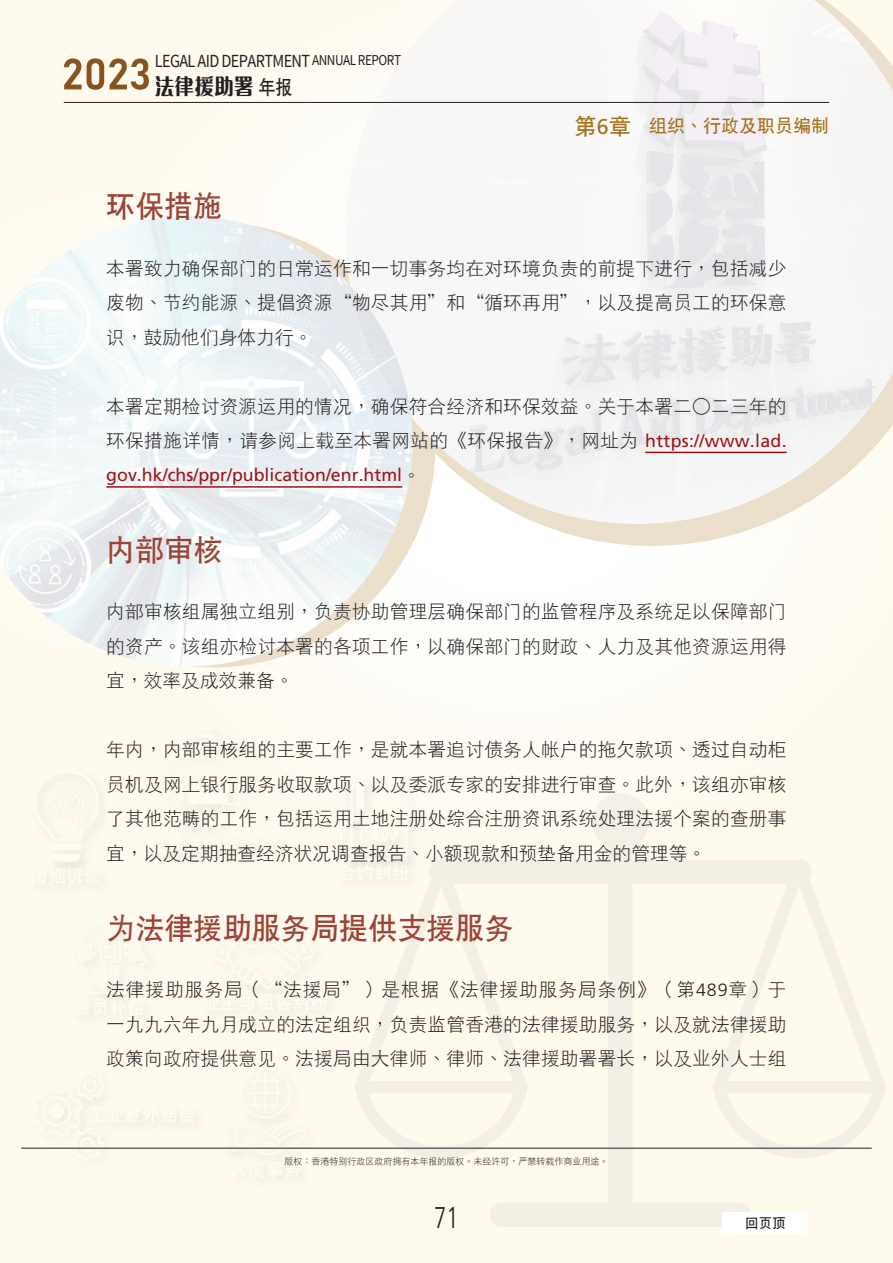
<style>
.page{position:relative;width:893px;height:1263px;background:#fffaed}
.page>*{position:absolute;margin:0;border:0;box-sizing:border-box;transform-origin:0 0}
.txt_bighead{font:30px "DF Hei W7 GB5";color:#9b4337}
.t1{font:300 30px "Frutiger LT Std";color:#231f20;scale:.73 1}
.t2{font:800 22.5px "M Ellan HK";color:#231f20;scale:.88 1}
.txt{font:18.75px/34.5px "DF Hei W3 GB5";letter-spacing:.01em;color:#231f20;text-align:justify}
.t3{font:18px "DF Hei W7 GB5";color:#a5711a}
.txt-2{font:17.85px "Frutiger LT Std";color:#9c1418}
.t4{font:16.5px "Taipei Sans TC Beta";letter-spacing:-.04em;color:#231f20;scale:.88 1}
.t5{font:13.5px "DF Hei W7 GB5";color:#231f20}
.t6{font:9px "DF Hei W3 GB5";color:#231f20}
.s1{font-size:13.5px}
.s2{font-family:"DF Hei W7 GB5";font-weight:400;font-size:19.5px}
.s3{font-size:22.5px}
.s4{font-family:"Frutiger LT Std";font-size:21.3px}
.s5{font-family:"Frutiger LT Std";font-size:17.85px;color:#9c1418}
.s6{font-family:"DF Hei W3 GB5";font-size:18.75px;color:#231f20}
.s7{font-family:"Frutiger LT Std";font-weight:300;font-size:17.85px}
</style>
<div class="page">
<div style="left:256px;top:101px;width:516px;height:484px;background:#fefdfa"></div>
<svg style="left:436px;top:524px;width:345px;height:22px;fill:#fefdf8"></svg>
<svg style="left:355px;top:793px;width:530px;height:434px"></svg>
<svg style="left:225px;top:1114px;width:81px;height:38px"></svg>
<div style="left:50px;top:843px;width:32px;height:7px;background:#fffbf1;border-radius:3px"></div>
<svg style="left:195px;top:738px;width:36px;height:71px"></svg>
<svg style="left:31px;top:868px;width:70px;height:16px"></svg>
<svg style="left:176px;top:843px;width:80px;height:9px"></svg>
<img style="left:409px;top:793px;width:16px;height:63px">
<img style="left:409px;top:821px;width:6px;height:35px">
<img style="left:355px;top:856px;width:71px;height:43px">
<svg style="left:351px;top:786px;width:58px;height:95px"></svg>
<svg style="left:87px;top:934px;width:57px;height:81px"></svg>
<svg style="left:248px;top:985px;width:43px;height:25px"></svg>
<svg style="left:28px;top:1097px;width:167px;height:51px"></svg>
<img style="left:225px;top:1152px;width:81px;height:20px">
<svg style="left:230px;top:1161px;width:71px;height:17px"></svg>
<img style="left:0;top:216px;width:413px;height:450px">
<img style="left:345px;top:0;width:548px;height:524px">
<hr style="left:21px;top:1148px;width:851px;height:1px;background:#231f20">
<div style="left:723px;top:1212px;width:85px;height:21px;background:#fff"></div>
<hr style="left:64px;top:102px;width:765px;height:1px;background:#231f20">
<svg style="left:64px;top:58px;width:85px;height:32px"></svg>
<hr style="left:645px;top:452px;width:142px;height:1px;background:#9c1418">
<hr style="left:106px;top:486px;width:296px;height:2px;background:#9c1418">
<p class="t4" style="left:155px;top:51px;width:281px">LEGAL AID DEPARTMENT <span class="s1">ANNUAL REPORT</span></p>
<p class="t2" style="left:155px;top:71px;width:158px">法律援助署<span class="s2">年報</span></p>
<p class="t3" style="left:574px;top:117px;width:256px"><span class="s3">第</span><span class="s4">6</span><span class="s3">章</span> 組織、行政及職員編制</p>
<p class="txt_bighead" style="left:106px;top:191px;width:118px">環保措施</p>
<p class="txt" style="left:106px;top:251px;width:682px">本署致力確保部門的日常運作和一切事務均在對環境負責的前提下進行，包括減少廢物、節約能源、提倡資源“物盡其用”和“循環再用”，以及提高員工的環保意識，鼓勵他們身體力行。</p>
<p class="txt" style="left:106px;top:389px;width:682px">本署定期檢討資源運用的情況，確保符合經濟和環保效益。關於本署二○二三年的環保措施詳情，請參閱上載至本署網站的《環保報告》，網址為 <span class="s5">https://www.lad.</span></p>
<p class="txt-2" style="left:106px;top:465px;width:316px">gov.hk/chs/ppr/publication/enr.html<span class="s6">。</span></p>
<p class="txt_bighead" style="left:106px;top:535px;width:118px">內部審核</p>
<p class="txt" style="left:106px;top:594px;width:682px">內部審核組屬獨立組別，負責協助管理層確保部門的監管程序及系統足以保障部門的資產。該組亦檢討本署的各項工作，以確保部門的財政、人力及其他資源運用得宜，效率及成效兼備。</p>
<p class="txt" style="left:106px;top:732px;width:682px">年內，內部審核組的主要工作，是就本署追討債務人帳戶的拖欠款項、透過自動櫃員機及網上銀行服務收取款項、以及委派專家的安排進行審查。此外，該組亦審核了其他範疇的工作，包括運用土地註冊處綜合註冊資訊系統處理法援個案的查冊事宜，以及定期抽查經濟狀況調查報告、小額現款和預墊備用金的管理等。</p>
<p class="txt_bighead" style="left:106px;top:913px;width:409px">為法律援助服務局提供支援服務</p>
<p class="txt" style="left:106px;top:972px;width:682px">法律援助服務局（“法援局”）是根據《法律援助服務局條例》（第<span class="s7">489</span>章）於一九九六年九月成立的法定組織，負責監管香港的法律援助服務，以及就法律援助政策向政府提供意見。法援局由大律師、律師、法律援助署署長，以及業外人士組</p>
<p class="t6" style="left:284px;top:1157px;width:326px">版權：香港特別行政區政府擁有本年報的版權。未經許可，嚴禁轉載作商業用途。</p>
<h1 class="t1" style="left:434px;top:1201px;width:35px">71</h1>
<p class="t5" style="left:745px;top:1216px;width:42px">回頁頂</p>
</div>
